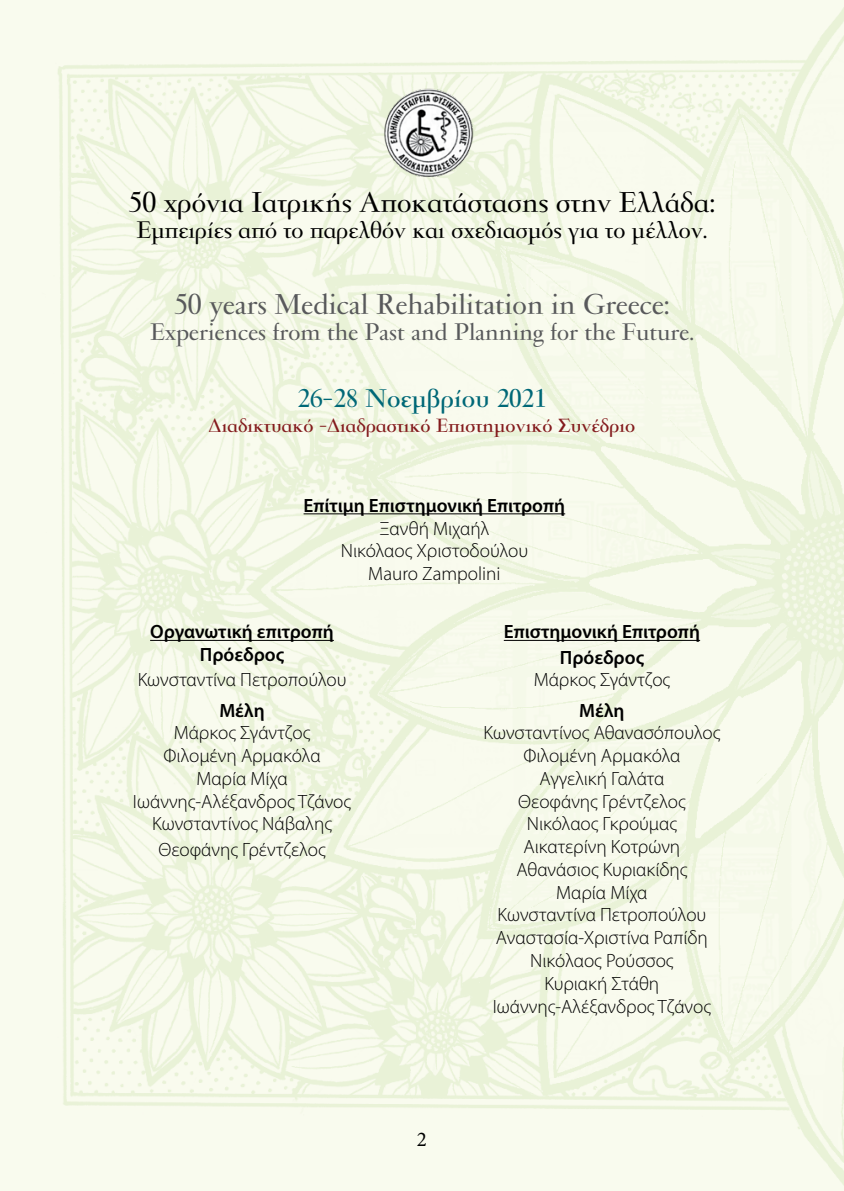
<style>
.page{position:relative;width:844px;height:1191px;background:#fff}
.page>*{position:absolute;margin:0;border:0;box-sizing:border-box;transform-origin:0 0}
.t1{font:500 31.5px "PF Garamond Classic";color:#000}
.t2{font:500 31.5px "PF Garamond Classic";color:#58595b}
.t3{font:700 28px "PF Garamond Classic";color:#006877}
.t4{font:500 26.25px "PF Garamond Classic";color:#000}
.t5{font:500 26.25px "PF Garamond Classic";color:#58595b}
.t6{font:700 21px "PF Garamond Classic";color:#831a1c}
.t7{font:21px "Minion Pro";color:#000}
.t8{font:300 19.25px/22.8px "Myriad Pro";color:#000;text-align:center}
.t9{font:600 19.25px/22.8px "Myriad Pro";color:#000;text-align:center}
</style>
<div class="page">
<img style="left:0;top:0;width:843px;height:1191px">
<hr style="left:150px;top:640px;width:184px;height:1px;background:#000">
<hr style="left:503px;top:640px;width:197px;height:1px;background:#000">
<img style="left:382px;top:88px;width:92px;height:89px">
<hr style="left:303px;top:513px;width:262px;height:1px;background:#000">
<h1 class="t1" style="left:129px;top:186px;width:588px">50 χρόνια Ιατρικής Αποκατάστασης στην Ελλάδα:</h1>
<h3 class="t4" style="left:137px;top:217px;width:572px">Εμπειρίες από το παρελθόν και σχεδιασμός για το μέλλον.</h3>
<h1 class="t2" style="left:174px;top:288px;width:497px">50 years Medical Rehabilitation in Greece:</h1>
<h3 class="t5" style="left:150px;top:318px;width:545px">Experiences from the Past and Planning for the Future.</h3>
<h2 class="t3" style="left:297px;top:384px;width:250px">26-28 Νοεμβρίου 2021</h2>
<p class="t6" style="left:208px;top:415px;width:428px">Διαδικτυακό -Διαδραστικό Επιστημονικό Συνέδριο</p>
<p class="t9" style="left:303px;top:493px;width:263px">Επίτιμη Επιστημονική Επιτροπή</p>
<p class="t8" style="left:341px;top:517px;width:189px">Ξανθή Μιχαήλ<br>Νικόλαος Χριστοδούλου<br>Mauro Zampolini</p>
<p class="t9" style="left:150px;top:620px;width:185px">Οργανωτική επιτροπή<br>Πρόεδρος</p>
<p class="t8" style="left:138px;top:669px;width:210px">Κωνσταντίνα Πετροπούλου</p>
<p class="t9" style="left:219px;top:698px;width:47px">Μέλη</p>
<p class="t8" style="left:133px;top:722px;width:219px">Μάρκος Σγάντζος<br>Φιλομένη Αρμακόλα<br>Μαρία Μίχα<br>Ιωάννης-Αλέξανδρος Τζάνος<br>Κωνσταντίνος Νάβαλης</p>
<p class="t8" style="left:158px;top:838px;width:169px">Θεοφάνης Γρέντζελος</p>
<p class="t7" style="left:417px;top:1124px;width:12px">2</p>
<p class="t9" style="left:503px;top:619px;width:198px;line-height:25.2px">Επιστημονική Επιτροπή<br>Πρόεδρος</p>
<p class="t8" style="left:533px;top:669px;width:138px">Μάρκος Σγάντζος</p>
<p class="t9" style="left:579px;top:698px;width:47px">Μέλη</p>
<p class="t8" style="left:483px;top:722px;width:238px">Κωνσταντίνος Αθανασόπουλος<br>Φιλομένη Αρμακόλα<br>Αγγελική Γαλάτα<br>Θεοφάνης Γρέντζελος<br>Νικόλαος Γκρούμας<br>Αικατερίνη Κοτρώνη<br>Αθανάσιος Κυριακίδης<br>Μαρία Μίχα<br>Κωνσταντίνα Πετροπούλου<br>Αναστασία-Χριστίνα Ραπίδη<br>Νικόλαος Ρούσσος<br>Κυριακή Στάθη<br>Ιωάννης-Αλέξανδρος Τζάνος</p>
</div>
